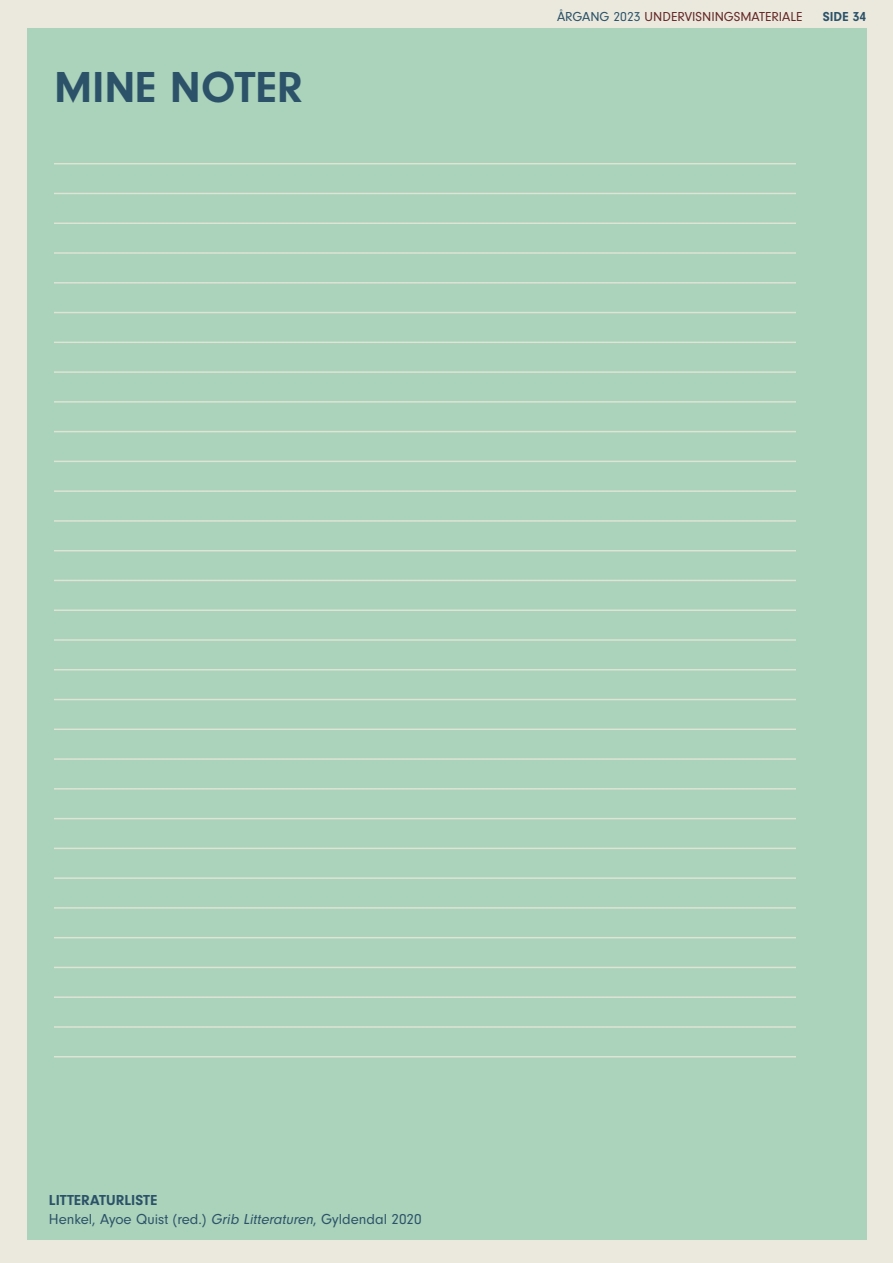
<style>
.page{position:relative;width:893px;height:1263px;background:#ebe9de}
.page>*{position:absolute;margin:0;border:0;box-sizing:border-box;transform-origin:0 0}
.t1{font:700 45px "Neuzeit Gro";color:#2b5268}
.t2{font:15px/19.5px "Neuzeit Gro";color:#2b5268}
.t3{font:13.5px "Neuzeit Gro";color:#662826}
.t4{font:700 13.5px "Neuzeit Gro";color:#2b5268}
.s1{color:#2b5268}
.s2{font-weight:700}
.s3{font-style:italic}
</style>
<div class="page">
<div style="left:27px;top:28px;width:839px;height:1211px;background:#abd2ba"></div>
<hr style="left:54px;top:163px;width:742px;height:1px;background:#dee4d6">
<hr style="left:54px;top:193px;width:742px;height:1px;background:#dee4d6">
<hr style="left:54px;top:222px;width:742px;height:2px;background:#dee4d6">
<hr style="left:54px;top:252px;width:742px;height:2px;background:#dee4d6">
<hr style="left:54px;top:282px;width:742px;height:2px;background:#dee4d6">
<hr style="left:54px;top:312px;width:742px;height:1px;background:#dee4d6">
<hr style="left:54px;top:342px;width:742px;height:1px;background:#dee4d6">
<hr style="left:54px;top:371px;width:742px;height:2px;background:#dee4d6">
<hr style="left:54px;top:401px;width:742px;height:2px;background:#dee4d6">
<hr style="left:54px;top:431px;width:742px;height:1px;background:#dee4d6">
<hr style="left:54px;top:461px;width:742px;height:1px;background:#dee4d6">
<hr style="left:54px;top:490px;width:742px;height:2px;background:#dee4d6">
<hr style="left:54px;top:520px;width:742px;height:2px;background:#dee4d6">
<hr style="left:54px;top:550px;width:742px;height:1px;background:#dee4d6">
<hr style="left:54px;top:580px;width:742px;height:1px;background:#dee4d6">
<hr style="left:54px;top:609px;width:742px;height:2px;background:#dee4d6">
<hr style="left:54px;top:639px;width:742px;height:2px;background:#dee4d6">
<hr style="left:54px;top:669px;width:742px;height:1px;background:#dee4d6">
<hr style="left:54px;top:699px;width:742px;height:1px;background:#dee4d6">
<hr style="left:54px;top:728px;width:742px;height:2px;background:#dee4d6">
<hr style="left:54px;top:758px;width:742px;height:2px;background:#dee4d6">
<hr style="left:54px;top:788px;width:742px;height:1px;background:#dee4d6">
<hr style="left:54px;top:818px;width:742px;height:1px;background:#dee4d6">
<hr style="left:54px;top:848px;width:742px;height:1px;background:#dee4d6">
<hr style="left:54px;top:877px;width:742px;height:2px;background:#dee4d6">
<hr style="left:54px;top:907px;width:742px;height:2px;background:#dee4d6">
<hr style="left:54px;top:937px;width:742px;height:1px;background:#dee4d6">
<hr style="left:54px;top:967px;width:742px;height:1px;background:#dee4d6">
<hr style="left:54px;top:996px;width:742px;height:2px;background:#dee4d6">
<hr style="left:54px;top:1026px;width:742px;height:2px;background:#dee4d6">
<hr style="left:54px;top:1056px;width:742px;height:1px;background:#dee4d6">
<h1 class="t1" style="left:54px;top:62px;width:251px">MINE NOTER</h1>
<p class="t3" style="left:557px;top:9px;width:247px"><span class="s1">ÅRGANG 2023</span> UNDERVISNINGSMATERIALE</p>
<p class="t4" style="left:823px;top:9px;width:45px">SIDE 34</p>
<p class="t2" style="left:49px;top:1190px;width:374px"><span class="s2">LITTERATURLISTE<br></span>Henkel, Ayoe Quist (red.) <span class="s3">Grib Litteraturen</span>, Gyldendal 2020</p>
</div>
